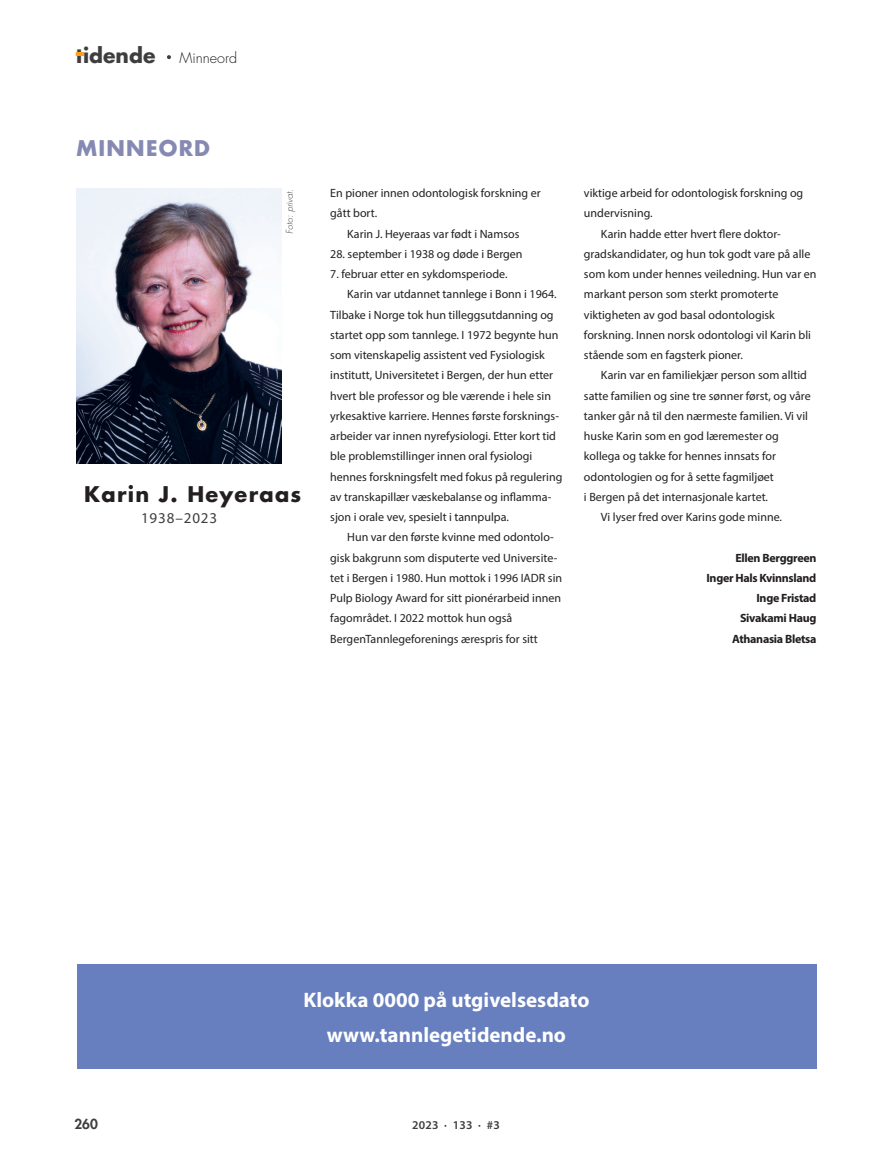
<style>
.page{position:relative;width:893px;height:1149px;background:#fff}
.page>*{position:absolute;margin:0;border:0;box-sizing:border-box;transform-origin:0 0}
.t1{font:700 21px/34.5px "Myriad Pro";color:#fff;text-align:center}
.t2{font:700 21px "Futura Std";letter-spacing:.06em;color:#231f20}
.t3{font:700 21px "Futura Std";letter-spacing:.06em;color:#8689b2}
.t4{font:700 20.4px "Futura Std";color:#3e3e3f}
.t5{font:15px "Myriad Pro";letter-spacing:.06em;color:#3e3e3f}
.t6{font:300 14.4px "Futura Std";color:#231f20}
.t7{font:800 13.5px "Futura Std";color:#3e3e3f}
.t8{font:12px "Myriad Pro";color:#231f20}
.t9{font:700 12px/20.2px "Myriad Pro";letter-spacing:-.025em;color:#231f20;text-align:right}
.t10{font:600 12px "Myriad Pro";letter-spacing:.02em;color:#3e3e3f}
.t11{font:italic 300 9px "Futura";color:#3e3e3f}
</style>
<div class="page">
<svg style="left:167px;top:55px;width:4px;height:4px"></svg>
<svg style="left:76px;top:53px;width:7px;height:3px"></svg>
<img style="left:77px;top:189px;width:205px;height:274px">
<div style="left:77px;top:964px;width:739px;height:104px;background:#687fbf"></div>
<h2 class="t4" style="left:76px;top:42px;width:81px">tidende</h2>
<p class="t6" style="left:179px;top:49px;width:59px">Minneord</p>
<h1 class="t3" style="left:77px;top:134px;width:135px">MINNEORD</h1>
<p class="t11" style="left:284px;top:233px;width:46px;rotate:-90deg">Foto: privat.</p>
<h1 class="t2" style="left:84px;top:480px;width:219px">Karin J. Heyeraas</h1>
<p class="t5" style="left:141px;top:509px;width:78px">1938–2023</p>
<p class="t8" style="left:330px;top:185px;width:212px">En pioner innen odontologisk forskning er</p>
<p class="t8" style="left:330px;top:206px;width:48px">gått bort.</p>
<p class="t8" style="left:347px;top:226px;width:174px">Karin J. Heyeraas var født i Namsos</p>
<p class="t8" style="left:330px;top:246px;width:194px">28. september i 1938 og døde i Bergen</p>
<p class="t8" style="left:330px;top:266px;width:179px">7. februar etter en sykdomsperiode.</p>
<p class="t8" style="left:347px;top:287px;width:211px">Karin var utdannet tannlege i Bonn i 1964.</p>
<p class="t8" style="left:330px;top:307px;width:225px">Tilbake i Norge tok hun tilleggsutdanning og</p>
<p class="t8" style="left:330px;top:327px;width:230px">startet opp som tannlege. I 1972 begynte hun</p>
<p class="t8" style="left:330px;top:347px;width:216px">som vitenskapelig assistent ved Fysiologisk</p>
<p class="t8" style="left:330px;top:368px;width:224px">institutt, Universitetet i Bergen, der hun etter</p>
<p class="t8" style="left:330px;top:388px;width:222px">hvert ble professor og ble værende i hele sin</p>
<p class="t8" style="left:330px;top:408px;width:230px">yrkesaktive karriere. Hennes første forsknings-</p>
<p class="t8" style="left:330px;top:428px;width:227px">arbeider var innen nyrefysiologi. Etter kort tid</p>
<p class="t8" style="left:330px;top:449px;width:204px">ble problemstillinger innen oral fysiologi</p>
<p class="t8" style="left:330px;top:469px;width:234px">hennes forskningsfelt med fokus på regulering</p>
<p class="t8" style="left:330px;top:489px;width:223px">av transkapillær væskebalanse og inflamma-</p>
<p class="t8" style="left:330px;top:509px;width:180px">sjon i orale vev, spesielt i tannpulpa.</p>
<p class="t8" style="left:347px;top:530px;width:208px">Hun var den første kvinne med odontolo-</p>
<p class="t8" style="left:330px;top:550px;width:229px">gisk bakgrunn som disputerte ved Universite-</p>
<p class="t8" style="left:330px;top:570px;width:233px">tet i Bergen i 1980. Hun mottok i 1996 IADR sin</p>
<p class="t8" style="left:330px;top:590px;width:232px">Pulp Biology Award for sitt pionérarbeid innen</p>
<p class="t8" style="left:330px;top:611px;width:184px">fagområdet. I 2022 mottok hun også</p>
<p class="t8" style="left:330px;top:631px;width:209px">BergenTannlegeforenings ærespris for sitt</p>
<p class="t8" style="left:584px;top:185px;width:221px">viktige arbeid for odontologisk forskning og</p>
<p class="t8" style="left:584px;top:206px;width:70px">undervisning.</p>
<p class="t8" style="left:601px;top:226px;width:181px">Karin hadde etter hvert flere doktor-</p>
<p class="t8" style="left:584px;top:246px;width:228px">gradskandidater, og hun tok godt vare på alle</p>
<p class="t8" style="left:584px;top:266px;width:234px">som kom under hennes veiledning. Hun var en</p>
<p class="t8" style="left:584px;top:287px;width:196px">markant person som sterkt promoterte</p>
<p class="t8" style="left:584px;top:307px;width:192px">viktigheten av god basal odontologisk</p>
<p class="t8" style="left:584px;top:327px;width:229px">forskning. Innen norsk odontologi vil Karin bli</p>
<p class="t8" style="left:584px;top:347px;width:161px">stående som en fagsterk pioner.</p>
<p class="t8" style="left:601px;top:368px;width:207px">Karin var en familiekjær person som alltid</p>
<p class="t8" style="left:584px;top:388px;width:228px">satte familien og sine tre sønner først, og våre</p>
<p class="t8" style="left:584px;top:408px;width:226px">tanker går nå til den nærmeste familien. Vi vil</p>
<p class="t8" style="left:584px;top:428px;width:196px">huske Karin som en god læremester og</p>
<p class="t8" style="left:584px;top:449px;width:193px">kollega og takke for hennes innsats for</p>
<p class="t8" style="left:584px;top:469px;width:191px">odontologien og for å sette fagmiljøet</p>
<p class="t8" style="left:584px;top:489px;width:186px">i Bergen på det internasjonale kartet.</p>
<p class="t8" style="left:601px;top:509px;width:183px">Vi lyser fred over Karins gode minne.</p>
<p class="t9" style="left:706px;top:547px;width:111px">Ellen Berggreen<br>Inger Hals Kvinnsland<br>Inge Fristad<br>Sivakami Haug<br>Athanasia Bletsa</p>
<h1 class="t1" style="left:303px;top:981px;width:287px">Klokka 0000 på utgivelsesdato www.tannlegetidende.no</h1>
<p class="t7" style="left:74px;top:1115px;width:25px">260</p>
<p class="t10" style="left:412px;top:1117px;width:89px">2023 · 133 · #3</p>
</div>
